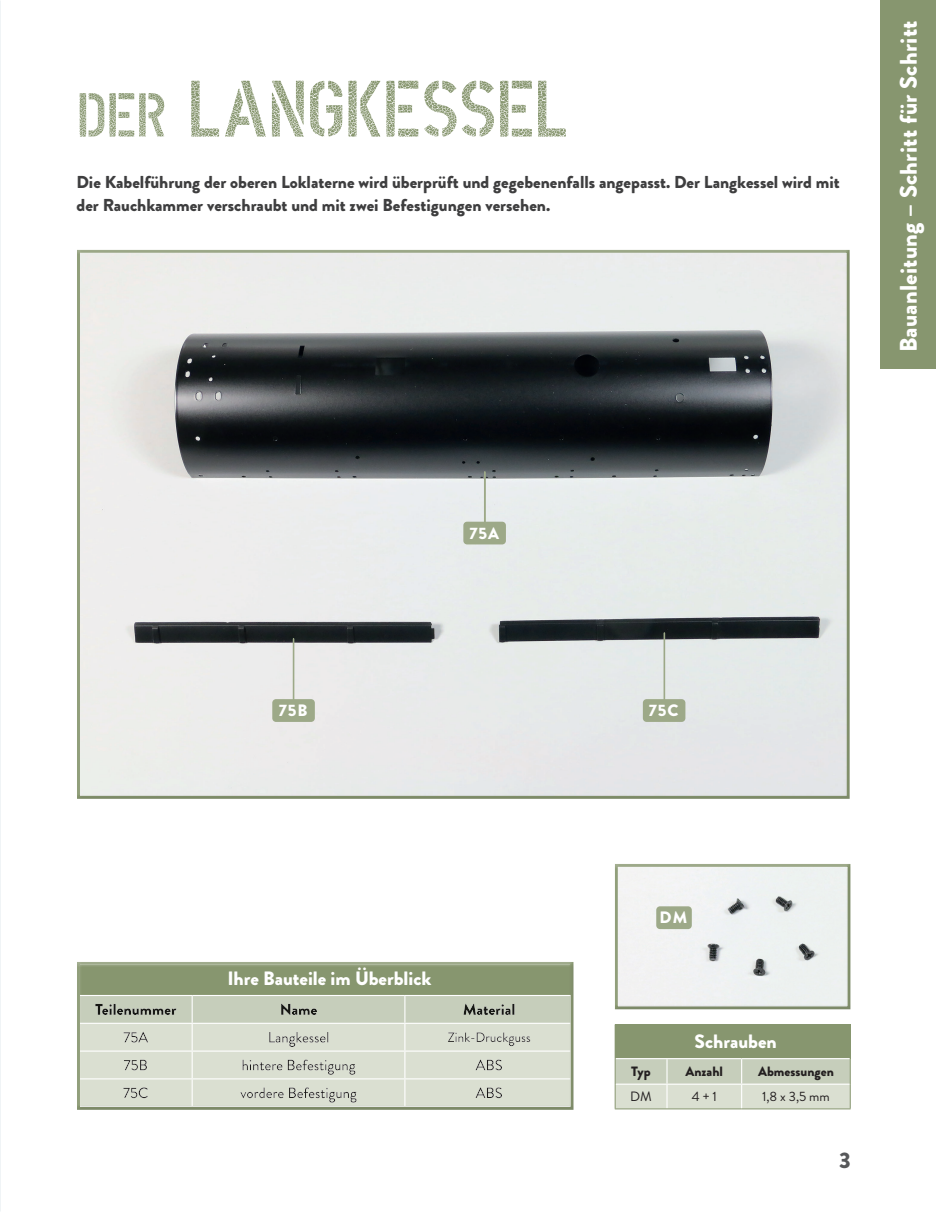
<style>
.page{position:relative;width:936px;height:1212px;background:#fff}
.page>*{position:absolute;margin:0;border:0;box-sizing:border-box;transform-origin:0 0}
.t1{font:79.8px "DIN Schablonierschrift Cracked";letter-spacing:-.025em;color:#87966f}
.t2{font:900 24px "Brandon Grotesque";letter-spacing:.01em;color:#fff}
.t3{font:900 22.5px "Brandon Grotesque";color:#57585a}
.t4{font:900 19.35px "Brandon Grotesque";color:#fff}
.t5{font:900 17.25px/22.6px "Brandon Grotesque";color:#3e3e3f}
.t6{font:900 16.5px "Brandon Grotesque";letter-spacing:.055em;color:#fff}
.t7{font:900 13.5px "Brandon Grotesque";color:#231f20}
.t8{font:13.5px "Brandon Grotesque";color:#231f20}
.s1{font-size:61.95px}
</style>
<div class="page">
<div style="left:880px;top:0;width:55px;height:369px;background:#87966f"></div>
<div style="left:613px;top:863px;width:239px;height:147px;background:#3e3e3f;opacity:.15"></div>
<div style="left:615px;top:1024px;width:235px;height:34px;background:#87966f"></div>
<hr style="left:614px;top:1024px;width:53px;height:1px;background:#87966f">
<hr style="left:614px;top:1025px;width:1px;height:33px;background:#87966f">
<svg style="left:614px;top:1058px;width:236px;height:51px;background:#d1d7c7"></svg>
<div style="left:657px;top:907px;width:34px;height:21px;background:#9da988;border-radius:3px"></div>
<div style="left:656px;top:906px;width:35px;height:23px;border:2px solid #9da988;border-radius:3px"></div>
<div style="left:77px;top:961px;width:499px;height:149px;background:#3e3e3f;opacity:.15"></div>
<div style="left:76px;top:249px;width:776px;height:550px;background:#3e3e3f;opacity:.15"></div>
<hr style="left:292px;top:637px;width:4px;height:64px;background:#231f20;opacity:.3">
<div style="left:273px;top:700px;width:41px;height:21px;background:#9da988;border-radius:3px"></div>
<div style="left:272px;top:699px;width:43px;height:23px;border:2px solid #9da988;border-radius:3px"></div>
<hr style="left:483px;top:470px;width:4px;height:64px;background:#231f20;opacity:.3">
<div style="left:464px;top:522px;width:41px;height:22px;background:#9da988;border-radius:3px"></div>
<div style="left:463px;top:522px;width:43px;height:22px;border:2px solid #9da988;border-radius:3px"></div>
<div style="left:662px;top:631px;width:5px;height:76px;background:#231f20;opacity:.3"></div>
<div style="left:643px;top:700px;width:41px;height:21px;background:#9da988;border-radius:3px"></div>
<div style="left:642px;top:699px;width:43px;height:23px;border:2px solid #9da988;border-radius:3px"></div>
<h1 class="t1" style="left:77px;top:34px;width:494px"><span class="s1">DER</span> LANGKESSEL</h1>
<p class="t5" style="left:77px;top:171px;width:764px">Die Kabelführung der oberen Loklaterne wird überprüft und gegebenenfalls angepasst. Der Langkessel wird mit der Rauchkammer verschraubt und mit zwei Befestigungen versehen.</p>
<h2 class="t2" style="left:891px;top:352px;width:333px;rotate:-90deg">Bauanleitung – Schritt für Schritt</h2>
<p class="t6" style="left:279px;top:699px;width:30px">75B</p>
<p class="t6" style="left:469px;top:521px;width:31px">75A</p>
<p class="t6" style="left:649px;top:699px;width:31px">75C</p>
<p class="t4" style="left:227px;top:965px;width:205px">Ihre Bauteile im Überblick</p>
<p class="t6" style="left:659px;top:906px;width:29px">DM</p>
<p class="t4" style="left:694px;top:1028px;width:84px">Schrauben</p>
<p class="t7" style="left:631px;top:1062px;width:21px">Typ</p>
<p class="t7" style="left:685px;top:1062px;width:39px">Anzahl</p>
<p class="t7" style="left:758px;top:1062px;width:77px">Abmessungen</p>
<p class="t8" style="left:630px;top:1087px;width:23px">DM</p>
<p class="t8" style="left:691px;top:1087px;width:27px">4 + 1</p>
<p class="t8" style="left:762px;top:1087px;width:69px">1,8 x 3,5 mm</p>
<h3 class="t3" style="left:839px;top:1144px;width:13px">3</h3>
</div>
